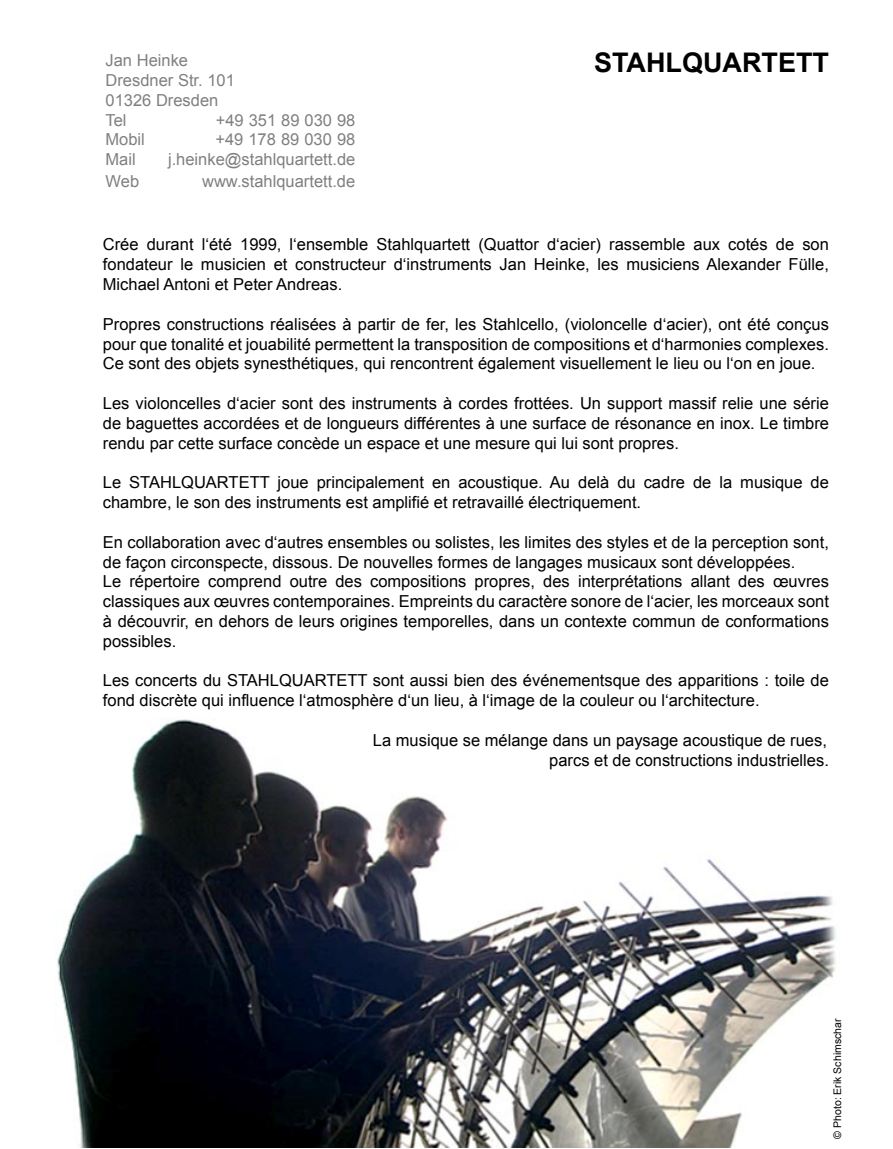
<style>
.page{position:relative;width:893px;height:1149px;background:#fff}
.page>*{position:absolute;margin:0;border:0;box-sizing:border-box;transform-origin:0 0}
.t1{font:700 27px "Arial";color:#000}
.t2{font:16.5px/19.8px "Arial";color:#000;text-align:justify}
.t3{font:16.5px "Arial";color:#808080}
.t4{font:10.5px "Arial";color:#000}
</style>
<div class="page">
<img style="left:57px;top:719px;width:779px;height:428px">
<p class="t3" style="left:106px;top:49px;width:84px">Jan Heinke</p>
<p class="t3" style="left:106px;top:69px;width:131px">Dresdner Str. 101</p>
<p class="t3" style="left:106px;top:89px;width:114px">01326 Dresden</p>
<p class="t3" style="left:106px;top:109px;width:23px">Tel</p>
<p class="t3" style="left:216px;top:109px;width:141px">+49 351 89 030 98</p>
<p class="t3" style="left:106px;top:129px;width:41px">Mobil</p>
<p class="t3" style="left:215px;top:129px;width:141px">+49 178 89 030 98</p>
<p class="t3" style="left:106px;top:148px;width:32px">Mail</p>
<p class="t3" style="left:168px;top:148px;width:189px">j.heinke@stahlquartett.de</p>
<p class="t3" style="left:106px;top:170px;width:35px">Web</p>
<p class="t3" style="left:202px;top:170px;width:155px">www.stahlquartett.de</p>
<p class="t1" style="left:594px;top:45px;width:236px">STAHLQUARTETT</p>
<p class="t2" style="left:103px;top:235px;width:728px">Crée durant l‘été 1999, l‘ensemble Stahlquartett (Quattor d‘acier) rassemble aux cotés de son fondateur le musicien et constructeur d‘instruments Jan Heinke, les musiciens Alexander Fülle, Michael Antoni et Peter Andreas.</p>
<p class="t2" style="left:103px;top:314px;width:728px">Propres constructions réalisées à partir de fer, les Stahlcello, (violoncelle d‘acier), ont été conçus pour que tonalité et jouabilité permettent la transposition de compositions et d‘harmonies complexes.<br>Ce sont des objets synesthétiques, qui rencontrent également visuellement le lieu ou l‘on en joue.</p>
<p class="t2" style="left:103px;top:393px;width:728px">Les violoncelles d‘acier sont des instruments à cordes frottées. Un support massif relie une série de baguettes accordées et de longueurs différentes à une surface de résonance en inox. Le timbre rendu par cette surface concède un espace et une mesure qui lui sont propres.</p>
<p class="t2" style="left:103px;top:472px;width:728px">Le STAHLQUARTETT joue principalement en acoustique. Au delà du cadre de la musique de chambre, le son des instruments est amplifié et retravaillé électriquement.</p>
<p class="t2" style="left:103px;top:532px;width:727px">En collaboration avec d‘autres ensembles ou solistes, les limites des styles et de la perception sont, de façon circonspecte, dissous. De nouvelles formes de langages musicaux sont développées.</p>
<p class="t2" style="left:103px;top:571px;width:728px">Le répertoire comprend outre des compositions propres, des interprétations allant des œuvres classiques aux œuvres contemporaines. Empreints du caractère sonore de l‘acier, les morceaux sont à découvrir, en dehors de leurs origines temporelles, dans un contexte commun de conformations possibles.</p>
<p class="t2" style="left:103px;top:670px;width:727px">Les concerts du STAHLQUARTETT sont aussi bien des événementsque des apparitions : toile de fond discrète qui influence l‘atmosphère d‘un lieu, à l‘image de la couleur ou l‘architecture.</p>
<p class="t2" style="left:373px;top:730px;width:457px;text-align:right">La musique se mélange dans un paysage acoustique de rues, parcs et de constructions industrielles.</p>
<p class="t4" style="left:830px;top:1138px;width:121px;rotate:-90deg">© Photo: Erik Schimschar</p>
</div>
